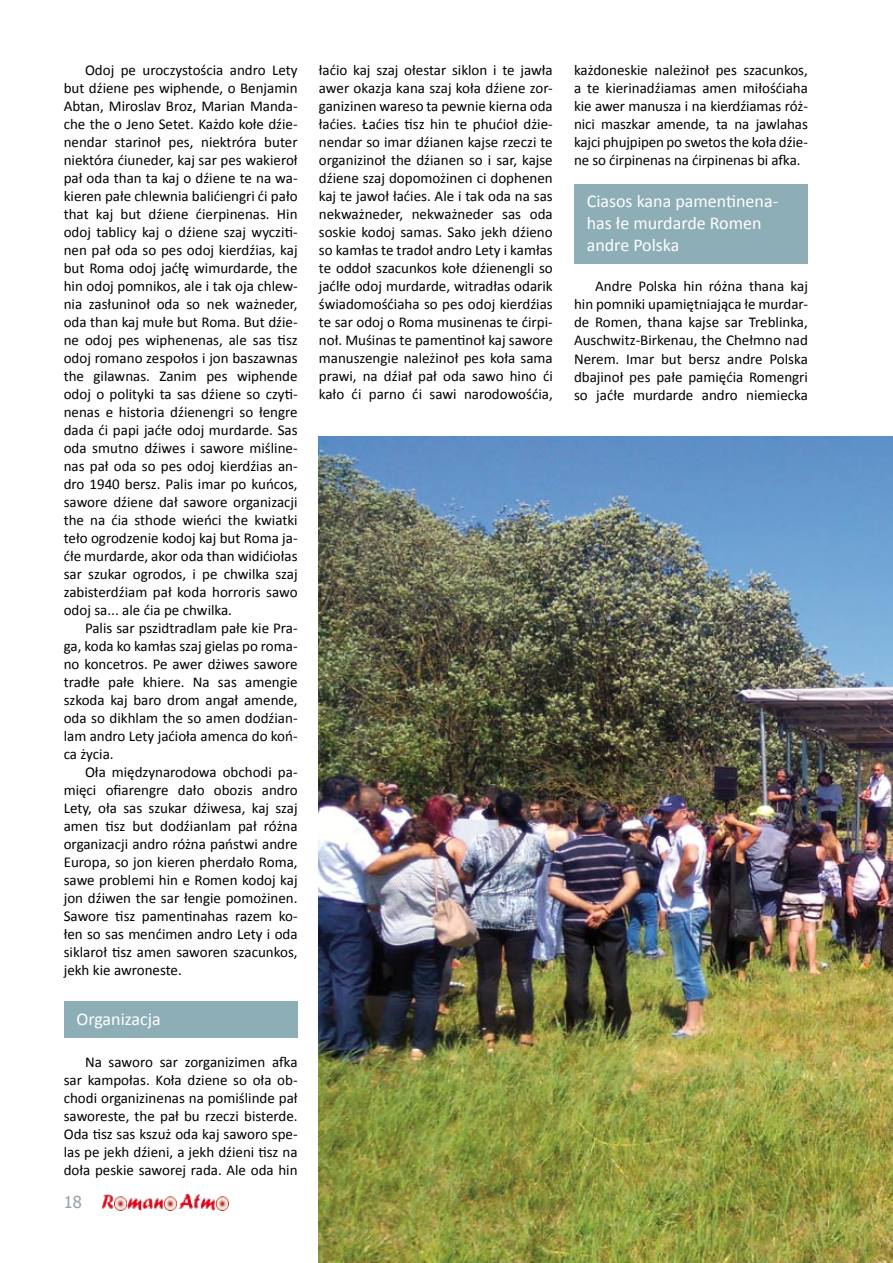
<style>
.page{position:relative;width:893px;height:1263px;background:#fff}
.page>*{position:absolute;margin:0;border:0;box-sizing:border-box;transform-origin:0 0}
.t1{font:18px/21.6px "Calibri";color:#fff}
.t2{font:16.5px "Tahoma";color:#99a1a6}
.t3{font:15px/18px "Calibri";color:#000;text-align:justify}
</style>
<div class="page">
<img style="left:103px;top:1195px;width:125px;height:15px">
<img style="left:319px;top:436px;width:574px;height:827px">
<div style="left:64px;top:1001px;width:234px;height:36px;background:#8eaeb7"></div>
<div style="left:574px;top:184px;width:234px;height:79px;background:#8eaeb7"></div>
<p class="t3" style="left:64px;top:60px;width:235px;text-indent:21px">Odoj pe uroczystościa andro Lety but dźiene pes wiphende, o Benjamin Abtan, Miroslav Broz, Marian Manda&shy;che the o Jeno Setet. Każdo kołe dźie&shy;nendar starinoł pes, niektróra buter niektóra ćiuneder, kaj sar pes wakieroł pał oda than ta kaj o dźiene te na wa&shy;kieren pałe chlewnia balićiengri ći pało that kaj but dźiene ćierpinenas. Hin odoj tablicy kaj o dźiene szaj wycziti&shy;nen pał oda so pes odoj kierdźias, kaj but Roma odoj jaćłę wimurdarde, the hin odoj pomnikos, ale i tak oja chlew&shy;nia zasłuninoł oda so nek ważneder, oda than kaj mułe but Roma. But dźie&shy;ne odoj pes wiphenenas, ale sas tisz odoj romano zespołos i jon baszawnas the gilawnas. Zanim pes wiphende odoj o polityki ta sas dźiene so czyti&shy;nenas e historia dźienengri so łengre dada ći papi jaćłe odoj murdarde. Sas oda smutno dźiwes i sawore miśline&shy;nas pał oda so pes odoj kierdźias an&shy;dro 1940 bersz. Palis imar po kuńcos, sawore dźiene dał sawore organizacji the na ćia sthode wieńci the kwiatki teło ogrodzenie kodoj kaj but Roma ja&shy;ćłe murdarde, akor oda than widićiołas sar szukar ogrodos, i pe chwilka szaj zabisterdźiam pał koda horroris sawo odoj sa... ale ćia pe chwilka.</p>
<p class="t3" style="left:64px;top:618px;width:235px;text-indent:21px">Palis sar pszidtradlam pałe kie Pra&shy;ga, koda ko kamłas szaj gielas po roma&shy;no koncetros. Pe awer dżiwes sawore tradłe pałe khiere. Na sas amengie szkoda kaj baro drom angał amende, oda so dikhlam the so amen dodźian&shy;lam andro Lety jaćioła amenca do koń&shy;ca życia.</p>
<p class="t3" style="left:64px;top:762px;width:235px;text-indent:21px">Oła międzynarodowa obchodi pa&shy;mięci ofiarengre dało obozis andro Lety, oła sas szukar dźiwesa, kaj szaj amen tisz but dodźianlam pał różna organizacji andro różna państwi andre Europa, so jon kieren pherdało Roma, sawe problemi hin e Romen kodoj kaj jon dźiwen the sar łengie pomożinen.<br>Sawore tisz pamentinahas razem ko&shy;łen so sas menćimen andro Lety i oda siklaroł tisz amen saworen szacunkos, jekh kie awroneste.</p>
<p class="t1" style="left:77px;top:1007px;width:86px">Organizacja</p>
<p class="t3" style="left:64px;top:1052px;width:235px;text-indent:21px">Na saworo sar zorganizimen afka sar kampołas. Koła dziene so oła ob&shy;chodi organizinenas na pomiślinde pał saworeste, the pał bu rzeczi bisterde.<br>Oda tisz sas kszuż oda kaj saworo spe&shy;las pe jekh dźieni, a jekh dźieni tisz na doła peskie saworej rada. Ale oda hin</p>
<p class="t2" style="left:64px;top:1190px;width:9px">18</p>
<p class="t3" style="left:319px;top:60px;width:235px">łaćio kaj szaj ołestar siklon i te jawła awer okazja kana szaj koła dźiene zor&shy;ganizinen wareso ta pewnie kierna oda łaćies. Łaćies tisz hin te phućioł dżie&shy;nendar so imar dźianen kajse rzeczi te organizinoł the dźianen so i sar, kajse dźiene szaj dopomożinen ci dophenen kaj te jawoł łaćies. Ale i tak oda na sas nekważneder, nekważneder sas oda soskie kodoj samas. Sako jekh dźieno so kamłas te tradoł andro Lety i kamłas te oddoł szacunkos kołe dźienengli so jaćlłe odoj murdarde, witradłas odarik świadomośćiaha so pes odoj kierdźias te sar odoj o Roma musinenas te ćirpi&shy;noł. Muśinas te pamentinoł kaj sawore manuszengie należinoł pes koła sama prawi, na dźiał pał oda sawo hino ći kało ći parno ći sawi narodowośćia,</p>
<p class="t3" style="left:574px;top:60px;width:235px">każdoneskie należinoł pes szacunkos, a te kierinadźiamas amen miłośćiaha kie awer manusza i na kierdźiamas róż&shy;nici maszkar amende, ta na jawlahas kajci phujpipen po swetos the koła dźie&shy;ne so ćirpinenas na ćirpinenas bi afka.</p>
<p class="t1" style="left:587px;top:190px;width:193px">Ciasos kana pamentinena&shy;has łe murdarde Romen andre Polska</p>
<p class="t3" style="left:574px;top:277px;width:235px;text-indent:21px">Andre Polska hin różna thana kaj hin pomniki upamiętniająca łe murdar&shy;de Romen, thana kajse sar Treblinka, Auschwitz-Birkenau, the Chełmno nad Nerem. Imar but bersz andre Polska dbajinoł pes pałe pamięćia Romengri so jaćłe murdarde andro niemiecka</p>
</div>
